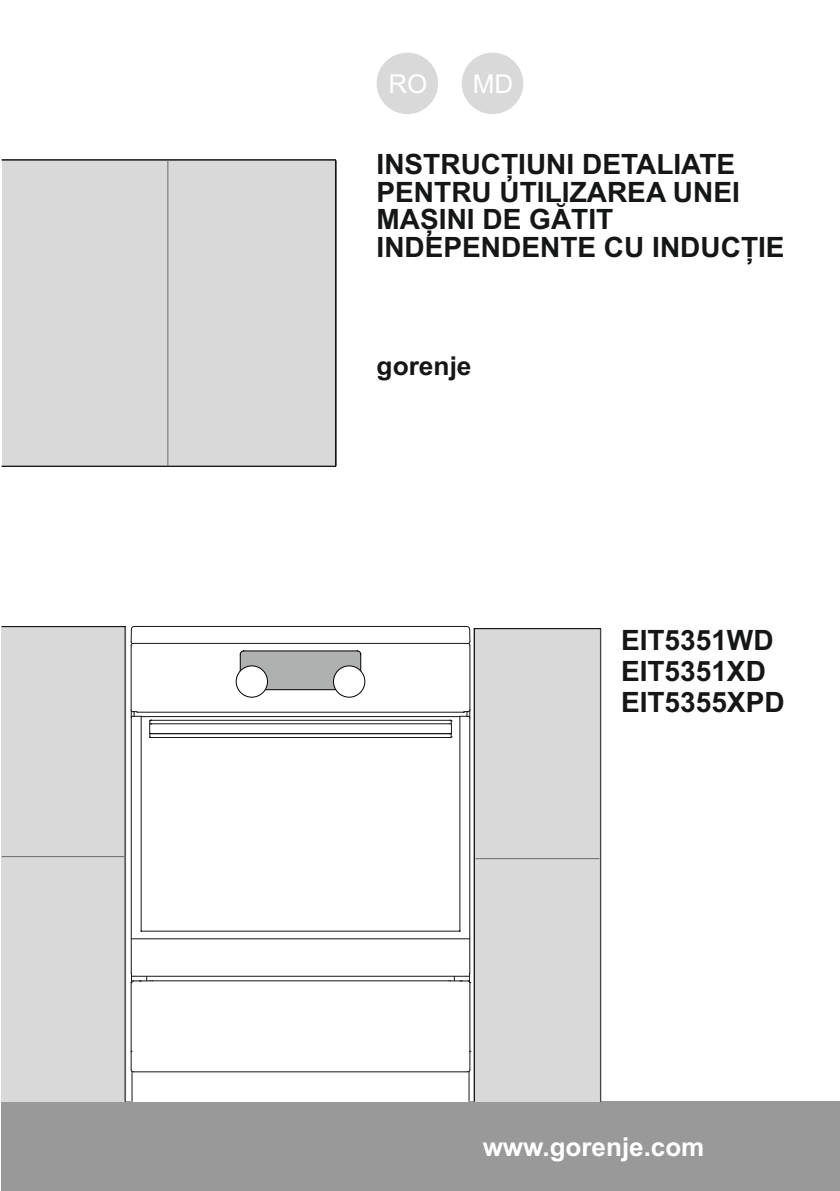
<style>
.page{position:relative;width:840px;height:1191px;background:#fff}
.page>*{position:absolute;margin:0;border:0;box-sizing:border-box;transform-origin:0 0}
.t1{font:700 28px/27.6px "Arial";color:#151616}
.t2{font:700 26px "Arial";color:#fff}
.t3{font:700 26px "Arial";color:#151616}
.t4{font:26px "Arial";color:#fff}
</style>
<div class="page">
<div style="left:2px;top:1101px;width:837px;height:90px;background:#999"></div>
<div style="left:376px;top:53px;width:62px;height:61px;background:#d9d9da;border-radius:50%"></div>
<div style="left:2px;top:160px;width:333px;height:306px;background:#d9d9da"></div>
<div style="left:1px;top:159px;width:335px;height:308px;border:1px solid #151616"></div>
<hr style="left:336px;top:160px;width:1px;height:306px;background:#686868">
<hr style="left:167px;top:160px;width:1px;height:306px;background:#686868">
<div style="left:1px;top:626px;width:125px;height:476px;background:#d9d9da"></div>
<hr style="left:125px;top:627px;width:1px;height:474px;background:#686868">
<hr style="left:2px;top:856px;width:122px;height:1px;background:#686868">
<hr style="left:136px;top:626px;width:328px;height:1px;background:#151616">
<hr style="left:151px;top:723px;width:298px;height:1px;background:#151616">
<hr style="left:134px;top:1071px;width:333px;height:1px;background:#151616">
<hr style="left:131px;top:982px;width:1px;height:69px;background:#151616">
<hr style="left:469px;top:982px;width:1px;height:69px;background:#151616">
<hr style="left:152px;top:980px;width:296px;height:1px;background:#151616">
<hr style="left:134px;top:976px;width:332px;height:1px;background:#151616">
<hr style="left:131px;top:938px;width:338px;height:1px;background:#151616">
<hr style="left:141px;top:716px;width:1px;height:215px;background:#151616">
<hr style="left:459px;top:716px;width:1px;height:215px;background:#151616">
<hr style="left:131px;top:710px;width:1px;height:263px;background:#151616">
<hr style="left:132px;top:1071px;width:1px;height:30px;background:#151616">
<hr style="left:469px;top:710px;width:1px;height:263px;background:#151616">
<hr style="left:468px;top:1071px;width:1px;height:30px;background:#151616">
<hr style="left:131px;top:645px;width:1px;height:65px;background:#151616">
<hr style="left:136px;top:643px;width:328px;height:1px;background:#151616">
<hr style="left:469px;top:645px;width:1px;height:65px;background:#151616">
<hr style="left:138px;top:712px;width:325px;height:1px;background:#151616">
<hr style="left:152px;top:720px;width:297px;height:1px;background:#151616">
<hr style="left:150px;top:737px;width:300px;height:1px;background:#151616">
<hr style="left:151px;top:733px;width:298px;height:1px;background:#151616">
<hr style="left:141px;top:716px;width:318px;height:1px;background:#151616">
<svg style="left:131px;top:626px;width:6px;height:20px"></svg>
<svg style="left:464px;top:626px;width:6px;height:20px"></svg>
<svg style="left:466px;top:1051px;width:4px;height:21px"></svg>
<svg style="left:131px;top:1051px;width:3px;height:21px"></svg>
<svg style="left:448px;top:719px;width:4px;height:19px"></svg>
<svg style="left:149px;top:720px;width:3px;height:18px"></svg>
<hr style="left:141px;top:930px;width:318px;height:1px;background:#151616">
<svg style="left:459px;top:709px;width:11px;height:9px"></svg>
<svg style="left:448px;top:973px;width:22px;height:10px"></svg>
<svg style="left:131px;top:709px;width:10px;height:9px"></svg>
<svg style="left:131px;top:973px;width:22px;height:10px"></svg>
<div style="left:474px;top:628px;width:126px;height:473px;background:#d9d9da"></div>
<div style="left:473px;top:628px;width:127px;height:474px;border:1px solid #151616"></div>
<hr style="left:600px;top:629px;width:1px;height:472px;background:#686868">
<hr style="left:475px;top:858px;width:124px;height:1px;background:#686868">
<svg style="left:237px;top:650px;width:127px;height:40px;background:#a8a9a9"></svg>
<div style="left:235px;top:665px;width:33px;height:32px;background:#fff;border:1px solid #000;border-radius:50%"></div>
<div style="left:333px;top:665px;width:32px;height:32px;background:#fff;border:1px solid #000;border-radius:50%"></div>
<div style="left:461px;top:53px;width:62px;height:61px;background:#d9d9da;border-radius:50%"></div>
<p class="t4" style="left:388px;top:74px;width:40px">RO</p>
<p class="t4" style="left:472px;top:74px;width:42px">MD</p>
<p class="t1" style="left:376px;top:153px;width:409px">INSTRUCȚIUNI DETALIATE<br>PENTRU UTILIZAREA UNEI<br>MAȘINI DE GĂTIT<br>INDEPENDENTE CU INDUCȚIE</p>
<p class="t3" style="left:376px;top:356px;width:96px">gorenje</p>
<p class="t1" style="left:620px;top:627px;width:165px;line-height:31.2px">EIT5351WD<br>EIT5351XD<br>EIT5355XPD</p>
<p class="t2" style="left:482px;top:1136px;width:223px">www.gorenje.com</p>
</div>
